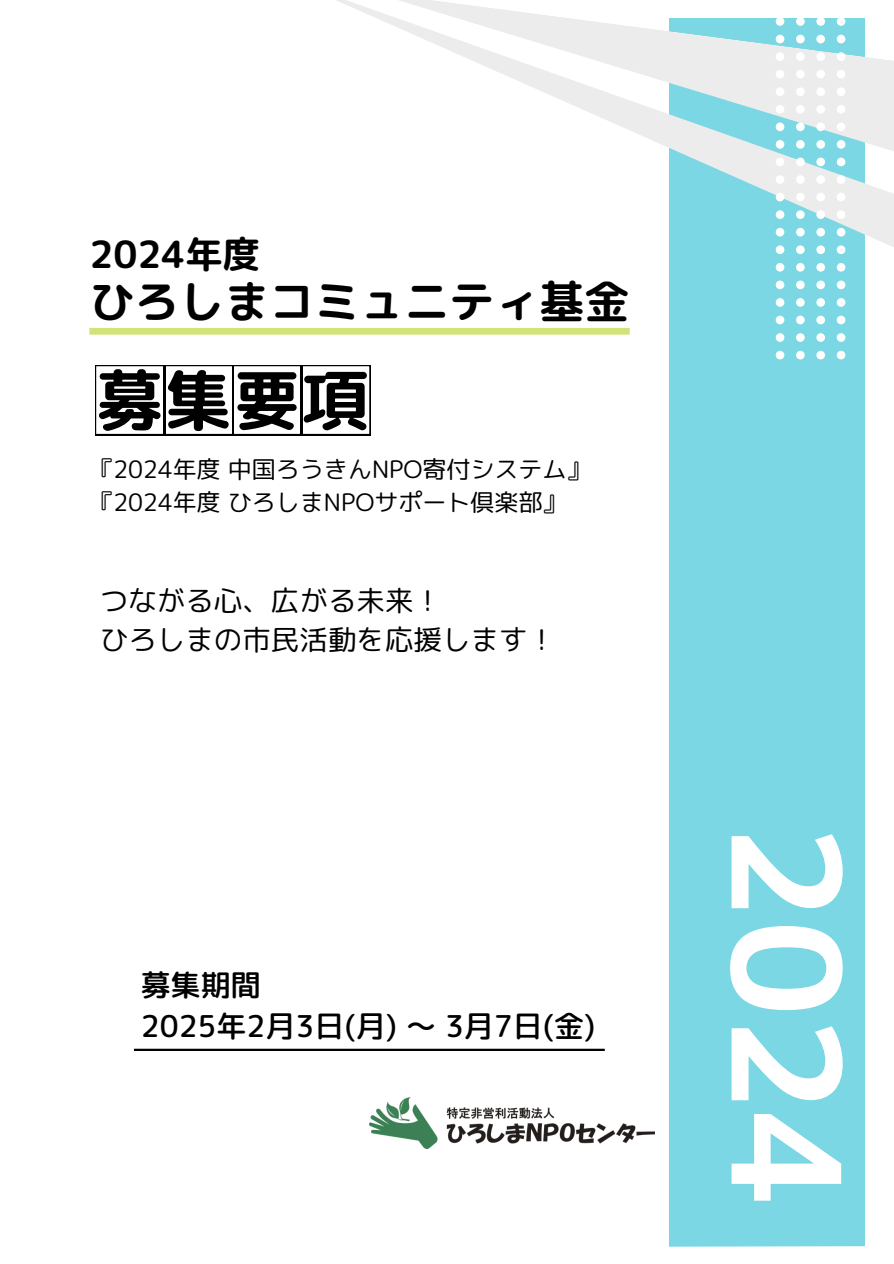
<style>
.page{position:relative;width:894px;height:1264px;background:#fff}
.page>*{position:absolute;margin:0;border:0;box-sizing:border-box;transform-origin:0 0}
.t1{font:150px "mplus 1 p bold";color:#fff}
.t2{font:66.75px "rounded mplus 1 p bold";color:#000}
.t3{font:45px "rounded mplus 1 p bold";color:#000}
.t4{font:37.5px "rounded mplus 1 p bold";color:#000}
.t5{font:30px/41.7px "rounded mplus 1 p medium";color:#000}
.t6{font:28.5px/39.3px "rounded mplus 1 p regular";color:#000}
.t7{font:24px "rounded mplus 1 p regular";color:#000}
</style>
<div class="page">
<div style="left:669px;top:18px;width:195px;height:1245px;background:#7ad7e3"></div>
<svg style="left:337px;top:0;width:556px;height:262px"></svg>
<svg style="left:358px;top:0;width:535px;height:166px"></svg>
<svg style="left:775px;top:0;width:9px;height:359px"></svg>
<svg style="left:795px;top:0;width:9px;height:359px"></svg>
<svg style="left:816px;top:0;width:8px;height:359px"></svg>
<svg style="left:836px;top:0;width:9px;height:359px"></svg>
<svg style="left:95px;top:365px;width:275px;height:70px"></svg>
<svg style="left:669px;top:1229px;width:196px;height:34px"></svg>
<hr style="left:134px;top:1048px;width:470px;height:2px;background:#000">
<div style="left:89px;top:328px;width:540px;height:7px;background:#d1e37a"></div>
<img style="left:369px;top:1097px;width:285px;height:51px">
<p class="t4" style="left:89px;top:227px;width:172px">2024年度</p>
<p class="t3" style="left:89px;top:270px;width:541px">ひろしまコミュニティ基金</p>
<h4 class="t2" style="left:96px;top:353px;width:274px">募集要項</h4>
<p class="t7" style="left:89px;top:452px;width:502px">『2024年度中国ろうきんNPO寄付システム』</p>
<p class="t7" style="left:89px;top:485px;width:478px">『2024年度ひろしまNPOサポート倶楽部』</p>
<h2 class="t6" style="left:100px;top:580px;width:457px">つながる心、広がる未来！<br>ひろしまの市民活動を応援します！</h2>
<h3 class="t5" style="left:141px;top:963px;width:456px">募集期間<br>2025年2月3日(月) ～ 3月7日(金)</h3>
<p class="t1" style="left:892px;top:824px;width:385px;rotate:90deg">2024</p>
</div>
